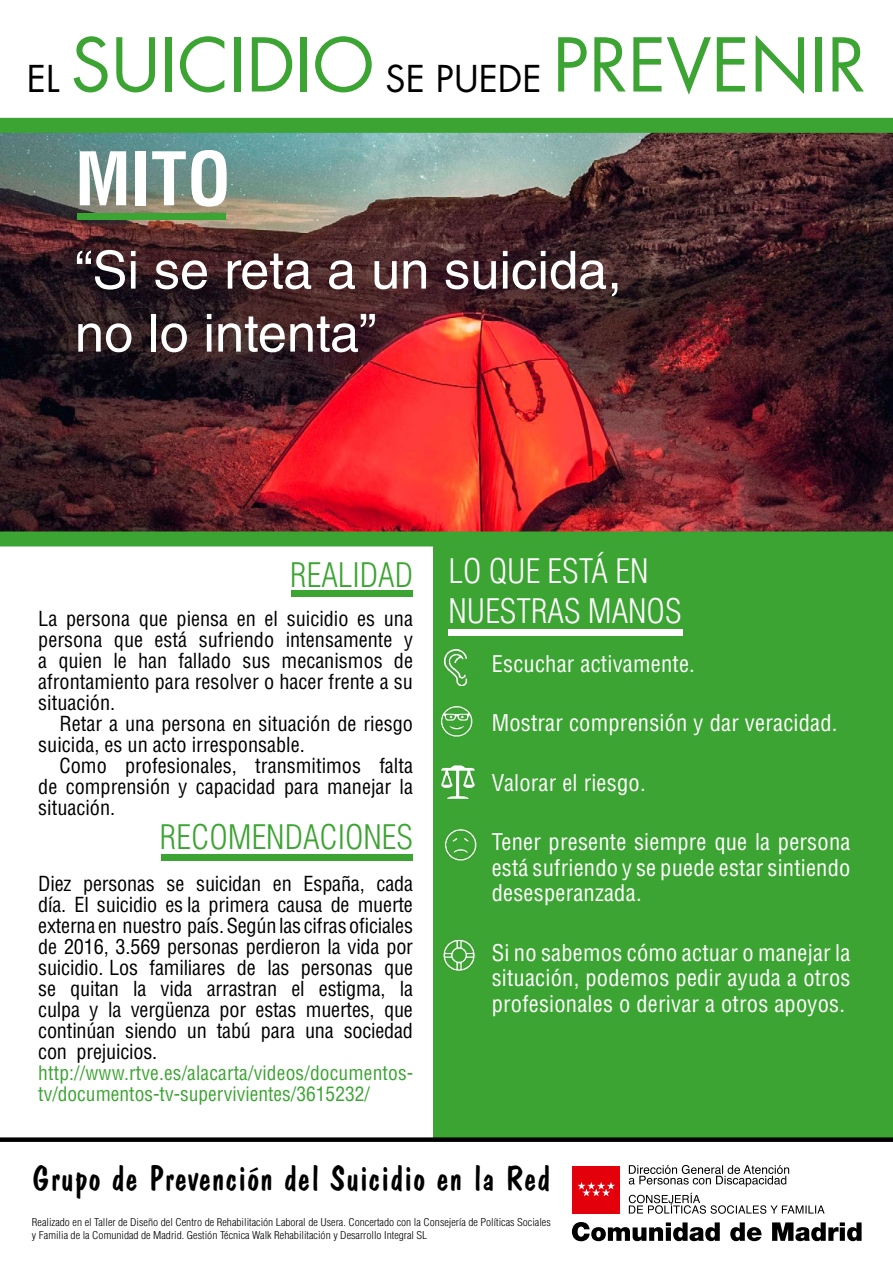
<style>
.page{position:relative;width:893px;height:1263px;background:#fff}
.page>*{position:absolute;margin:0;border:0;box-sizing:border-box;transform-origin:0 0}
.t1{font:72px "Futura Std";color:#3ca432}
.t2{font:700 condensed 72px "Helvetica LT Std";color:#fff}
.t3{font:52.5px/63px "Helvetica LT Std";color:#fff}
.t4{font:35.25px "Dom Casual Std";color:#000}
.t5{font:300 condensed 33px/39.6px "Helvetica LT Std";color:#fff}
.t6{font:300 condensed 33px "Helvetica LT Std";color:#3ca432}
.t7{font:condensed 22.5px/25.5px "Helvetica LT Std";letter-spacing:.01em;color:#fff;text-align:justify}
.t8{font:condensed 20.25px/21px "Helvetica LT Std";color:#000;text-align:justify}
.t9{font:condensed 19.5px/21px "Helvetica LT Std";letter-spacing:.01em;color:#3ca432}
.t10{font:300 condensed 10.5px/12.6px "Helvetica LT Std";color:#000;scale:1.09 1}
.s1{font-size:36px;color:#000}
.s2{color:#3ca432}
</style>
<div class="page">
<div style="left:434px;top:539px;width:459px;height:598px;background:#3ca432"></div>
<img style="left:0;top:133px;width:893px;height:398px">
<div style="left:0;top:1137px;width:893px;height:5px;background:#000"></div>
<div style="left:0;top:118px;width:893px;height:15px;background:#3ca432"></div>
<div style="left:0;top:531px;width:893px;height:15px;background:#3ca432"></div>
<div style="left:291px;top:591px;width:122px;height:6px;background:#3ca432"></div>
<div style="left:77px;top:214px;width:148px;height:6px;background:#3ca432"></div>
<div style="left:162px;top:855px;width:251px;height:6px;background:#3ca432"></div>
<div style="left:449px;top:629px;width:234px;height:7px;background:#fff"></div>
<img style="left:444px;top:649px;width:24px;height:36px">
<img style="left:440px;top:706px;width:33px;height:31px">
<img style="left:441px;top:765px;width:34px;height:34px">
<img style="left:445px;top:829px;width:32px;height:32px">
<img style="left:443px;top:939px;width:33px;height:32px">
<div style="left:573px;top:1166px;width:47px;height:47px;background:#e3000b"></div>
<svg style="left:577px;top:1182px;width:38px;height:14px"></svg>
<svg style="left:572px;top:1222px;width:290px;height:19px"></svg>
<svg style="left:629px;top:1193px;width:196px;height:21px"></svg>
<svg style="left:629px;top:1165px;width:160px;height:22px"></svg>
<h1 class="t1" style="left:27px;top:19px;width:841px"><span class="s1">EL</span> SUICIDIO <span class="s1">SE PUEDE</span> PREVENIR</h1>
<h1 class="t2" style="left:75px;top:134px;width:158px">MITO</h1>
<h2 class="t3" style="left:75px;top:239px;width:548px">“Si se reta a un suicida, no lo intenta”</h2>
<h3 class="t5" style="left:449px;top:551px;width:234px;text-indent:-158px"><span class="s2">REALIDAD</span> LO QUE ESTÁ EN<br>NUESTRAS MANOS</h3>
<p class="t8" style="left:38px;top:608px;width:376px">La persona que piensa en el suicidio es una persona que está sufriendo intensamente y a quien le han fallado sus mecanismos de afrontamiento para resolver o hacer frente a su situación.</p>
<p class="t8" style="left:38px;top:713px;width:376px;text-indent:21px">Retar a una persona en situación de riesgo suicida, es un acto irresponsable.</p>
<p class="t8" style="left:38px;top:755px;width:376px;text-indent:21px">Como profesionales, transmitimos falta de comprensión y capacidad para manejar la situación.</p>
<p class="t7" style="left:492px;top:651px;width:205px">Escuchar activamente.</p>
<p class="t7" style="left:492px;top:710px;width:347px">Mostrar comprensión y dar veracidad.</p>
<p class="t7" style="left:492px;top:770px;width:155px">Valorar el riesgo.</p>
<p class="t7" style="left:492px;top:829px;width:360px">Tener presente siempre que la persona está sufriendo y se puede estar sintiendo desesperanzada.</p>
<p class="t7" style="left:492px;top:940px;width:360px">Si no sabemos cómo actuar o manejar la situación, podemos pedir ayuda a otros profesionales o derivar a otros apoyos.</p>
<h3 class="t6" style="left:160px;top:816px;width:255px">RECOMENDACIONES</h3>
<p class="t8" style="left:38px;top:872px;width:376px">Diez personas se suicidan en España, cada día. El suicidio es la primera causa de muerte externa en nuestro país. Según las cifras oficiales de 2016, 3.569 personas perdieron la vida por suicidio. Los familiares de las personas que se quitan la vida arrastran el estigma, la culpa y la vergüenza por estas muertes, que continúan siendo un tabú para una sociedad con prejuicios.</p>
<p class="t9" style="left:38px;top:1062px;width:377px">http://www.rtve.es/alacarta/videos/documentos&shy;tv/documentos-tv-supervivientes/3615232/</p>
<h3 class="t4" style="left:32px;top:1157px;width:520px">Grupo de Prevención del Suicidio en la Red</h3>
<p class="t10" style="left:32px;top:1216px;width:478px">Realizado en el Taller de Diseño del Centro de Rehabilitación Laboral de Usera. Concertado con la Consejería de Políticas Sociales y Familia de la Comunidad de Madrid. Gestión Técnica Walk Rehabilitación y Desarrollo Integral SL</p>
</div>
